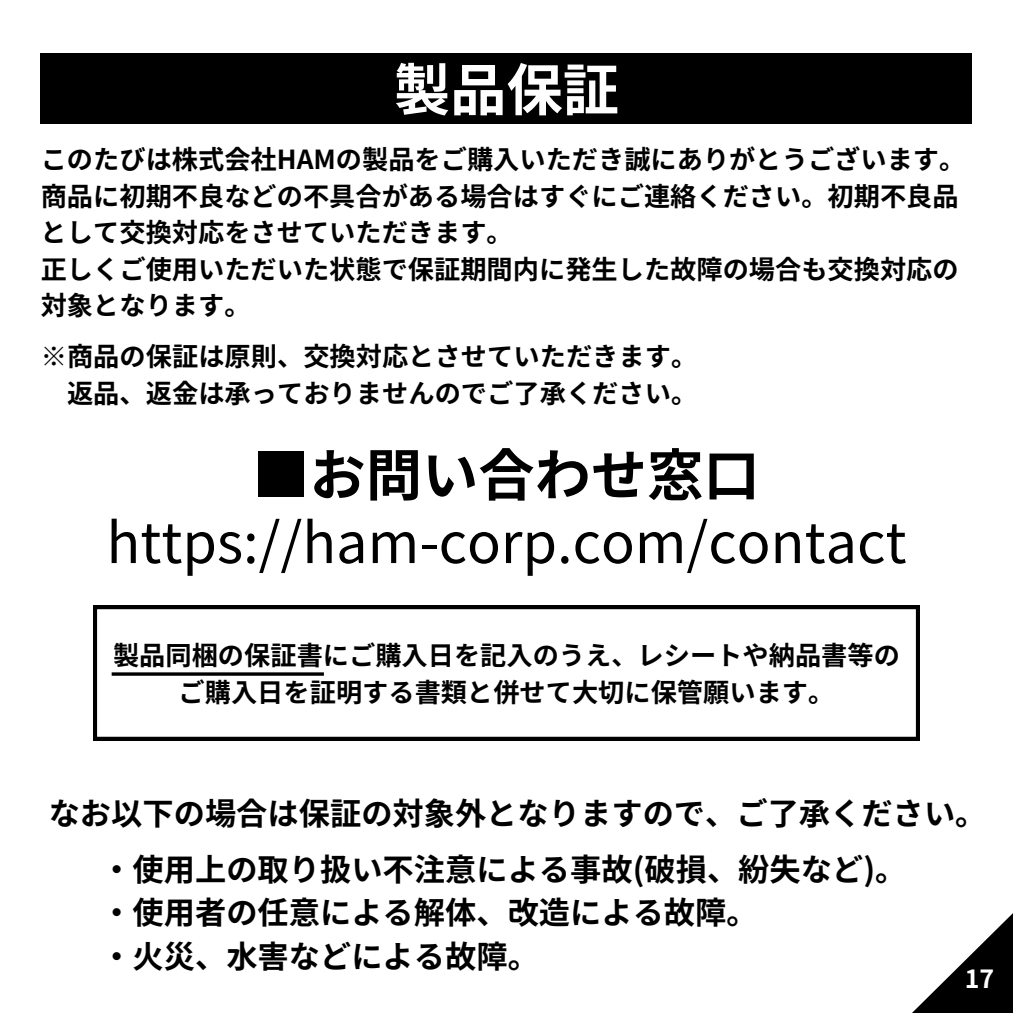
<style>
.page{position:relative;width:1013px;height:1013px;background:#fff}
.page>*{position:absolute;margin:0;border:0;box-sizing:border-box;transform-origin:0 0}
.t1{font:700 56.25px "Noto Sans JP";color:#000}
.t2{font:700 56.25px "Noto Sans JP";color:#fff}
.t3{font:55.75px "Noto Sans JP";color:#000}
.t4{font:700 31.25px/43.1px "Noto Sans JP";color:#000}
.t5{font:700 26.25px/36.4px "Noto Sans JP";color:#000}
.t6{font:700 25px "Noto Sans JP";color:#fff}
</style>
<div class="page">
<div style="left:41px;top:53px;width:931px;height:71px;background:#000"></div>
<svg style="left:93px;top:605px;width:826px;height:135px"></svg>
<hr style="left:112px;top:672px;width:212px;height:3px;background:#000">
<svg style="left:913px;top:914px;width:99px;height:98px"></svg>
<h1 class="t2" style="left:394px;top:45px;width:226px">製品保証</h1>
<h4 class="t5" style="left:41px;top:140px;width:926px">このたびは株式会社HAMの製品をご購入いただき誠にありがとうございます。商品に初期不良などの不具合がある場合はすぐにご連絡ください。初期不良品として交換対応をさせていただきます。<br>正しくご使用いただいた状態で保証期間内に発生した故障の場合も交換対応の対象となります。</h4>
<p class="t5" style="left:41px;top:337px;width:658px">※商品の保証は原則、交換対応とさせていただきます。</p>
<p class="t5" style="left:67px;top:374px;width:632px">返品、返金は承っておりませんのでご了承ください。</p>
<p class="t1" style="left:253px;top:430px;width:496px">■お問い合わせ窓口</p>
<p class="t3" style="left:106px;top:498px;width:801px">https://ham-corp.com/contact</p>
<h3 class="t5" style="left:113px;top:636px;width:788px">製品同梱の保証書にご購入日を記入のうえ、レシートや納品書等の</h3>
<h3 class="t5" style="left:179px;top:672px;width:657px">ご購入日を証明する書類と併せて大切に保管願います。</h3>
<h1 class="t4" style="left:49px;top:790px;width:939px">なお以下の場合は保証の対象外となりますので、ご了承ください。</h1>
<h2 class="t4" style="left:101px;top:846px;width:806px">・使用上の取り扱い不注意による事故(破損、紛失など)。・使用者の任意による解体、改造による故障。<br>・火災、水害などによる故障。</h2>
<p class="t6" style="left:964px;top:958px;width:31px">17</p>
</div>
